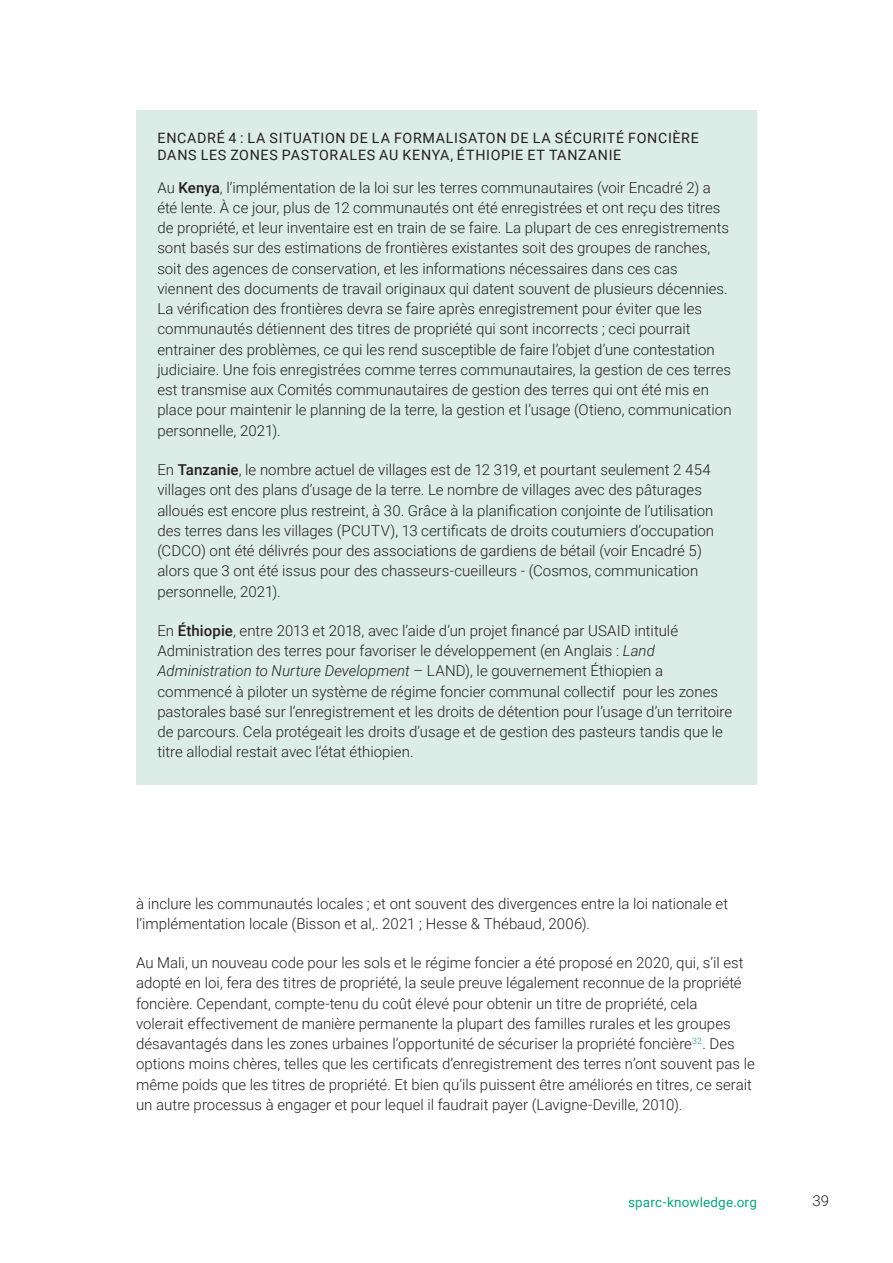
<style>
.page{position:relative;width:893px;height:1263px;background:#fff}
.page>*{position:absolute;margin:0;border:0;box-sizing:border-box;transform-origin:0 0}
.Body_copy{font:300 15px/20.2px "Roboto";color:#231f20}
.Figure_box_table_tit{font:14.25px/17.1px "Roboto";letter-spacing:.05em;color:#231f20}
.t1{font:13.5px "Roboto";letter-spacing:.01em;color:#0ca282}
.s1{font-weight:500}
.s2{font-style:italic}
</style>
<div class="page">
<div style="left:136px;top:111px;width:621px;height:673px;background:#dcece6"></div>
<p class="Figure_box_table_tit" style="left:158px;top:128px;width:543px">ENCADRÉ 4 : LA SITUATION DE LA FORMALISATON DE LA SÉCURITÉ FONCIÈRE<br>DANS LES ZONES PASTORALES AU KENYA, ÉTHIOPIE ET TANZANIE</p>
<p class="Body_copy" style="left:157px;top:177px;width:576px">Au <span class="s1">Kenya</span>, l’implémentation de la loi sur les terres communautaires (voir Encadré 2) a été lente. À ce jour, plus de 12 communautés ont été enregistrées et ont reçu des titres de propriété, et leur inventaire est en train de se faire. La plupart de ces enregistrements sont basés sur des estimations de frontières existantes soit des groupes de ranches, soit des agences de conservation, et les informations nécessaires dans ces cas viennent des documents de travail originaux qui datent souvent de plusieurs décennies.<br>La vérification des frontières devra se faire après enregistrement pour éviter que les communautés détiennent des titres de propriété qui sont incorrects ; ceci pourrait entrainer des problèmes, ce qui les rend susceptible de faire l’objet d’une contestation judiciaire. Une fois enregistrées comme terres communautaires, la gestion de ces terres est transmise aux Comités communautaires de gestion des terres qui ont été mis en place pour maintenir le planning de la terre, la gestion et l’usage (Otieno, communication personnelle, 2021).</p>
<p class="Body_copy" style="left:157px;top:459px;width:558px">En <span class="s1">Tanzanie</span>, le nombre actuel de villages est de 12 319, et pourtant seulement 2 454 villages ont des plans d’usage de la terre. Le nombre de villages avec des pâturages alloués est encore plus restreint, à 30. Grâce à la planification conjointe de l’utilisation des terres dans les villages (PCUTV), 13 certificats de droits coutumiers d’occupation (CDCO) ont été délivrés pour des associations de gardiens de bétail (voir Encadré 5) alors que 3 ont été issus pour des chasseurs-cueilleurs - (Cosmos, communication personnelle, 2021).</p>
<p class="Body_copy" style="left:157px;top:620px;width:576px">En <span class="s1">Éthiopie</span>, entre 2013 et 2018, avec l’aide d’un projet financé par USAID intitulé Administration des terres pour favoriser le développement (en Anglais : <span class="s2">Land Administration to Nurture Development</span> – LAND), le gouvernement Éthiopien a commencé à piloter un système de régime foncier communal collectif pour les zones pastorales basé sur l’enregistrement et les droits de détention pour l’usage d’un territoire de parcours. Cela protégeait les droits d’usage et de gestion des pasteurs tandis que le titre allodial restait avec l’état éthiopien.</p>
<p class="Body_copy" style="left:136px;top:892px;width:594px">à inclure les communautés locales ; et ont souvent des divergences entre la loi nationale et l’implémentation locale (Bisson et al,. 2021 ; Hesse &amp; Thébaud, 2006).</p>
<p class="Body_copy" style="left:136px;top:952px;width:620px">Au Mali, un nouveau code pour les sols et le régime foncier a été proposé en 2020, qui, s’il est adopté en loi, fera des titres de propriété, la seule preuve légalement reconnue de la propriété foncière. Cependant, compte-tenu du coût élevé pour obtenir un titre de propriété, cela<br>volerait effectivement de manière permanente la plupart des familles rurales et les groupes désavantagés dans les zones urbaines l’opportunité de sécuriser la propriété foncière<sup>32</sup>. Des options moins chères, telles que les certificats d’enregistrement des terres n’ont souvent pas le même poids que les titres de propriété. Et bien qu’ils puissent être améliorés en titres, ce serait un autre processus à engager et pour lequel il faudrait payer (Lavigne-Deville, 2010).</p>
<p class="t1" style="left:628px;top:1193px;width:130px">sparc-knowledge.org</p>
<p class="Body_copy" style="left:812px;top:1190px;width:18px">39</p>
</div>
